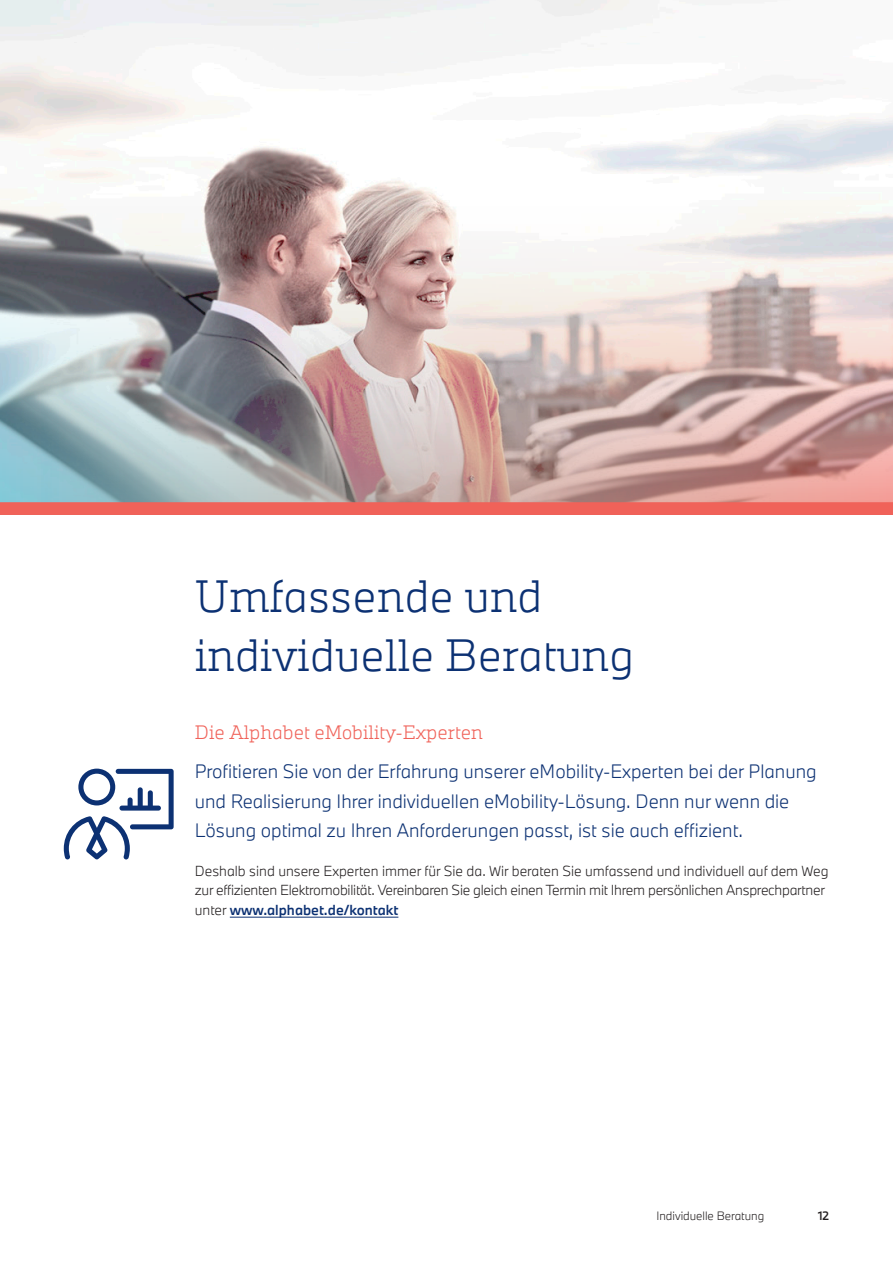
<style>
.page{position:relative;width:893px;height:1263px;background:#fff}
.page>*{position:absolute;margin:0;border:0;box-sizing:border-box;transform-origin:0 0}
.t1{font:300 42px/58.5px "Alphabet Slab Pro";color:#0c3173}
.t2{font:300 18px/29.2px "Alphabet Sans Pro";color:#0c3173}
.t3{font:300 18px "Alphabet Slab Pro";color:#f06259}
.t4{font:300 13.5px/19.5px "Alphabet Sans Pro";letter-spacing:-.02em;color:#231f20}
.t5{font:300 11.25px "Alphabet Sans Pro";color:#231f20}
.t6{font:500 11.25px "Alphabet Sans Pro";color:#231f20}
.s1{font-weight:500;color:#0c3173}
</style>
<div class="page">
<img style="left:0;top:0;width:893px;height:183px">
<svg style="left:64px;top:769px;width:110px;height:90px"></svg>
<hr style="left:230px;top:917px;width:168px;height:1px;background:#0c3173">
<img style="left:0;top:183px;width:893px;height:319px">
<div style="left:0;top:502px;width:893px;height:13px;background:#f06259"></div>
<h1 class="t1" style="left:195px;top:567px;width:440px">Umfassende und individuelle Beratung</h1>
<h2 class="t3" style="left:195px;top:720px;width:290px">Die Alphabet eMobility-Experten</h2>
<h2 class="t2" style="left:195px;top:757px;width:623px">Profitieren Sie von der Erfahrung unserer eMobility-Experten bei der Planung und Realisierung Ihrer individuellen eMobility-Lösung. Denn nur wenn die<br>Lösung optimal zu Ihren Anforderungen passt, ist sie auch effizient.</h2>
<p class="t4" style="left:195px;top:861px;width:635px">Deshalb sind unsere Experten immer für Sie da. Wir beraten Sie umfassend und individuell auf dem Weg zur effizienten Elektromobilität. Vereinbaren Sie gleich einen Termin mit Ihrem persönlichen Ansprechpartner unter <span class="s1">www.alphabet.de/kontakt</span></p>
<p class="t5" style="left:656px;top:1208px;width:109px">Individuelle Beratung</p>
<p class="t6" style="left:818px;top:1208px;width:13px">12</p>
</div>
